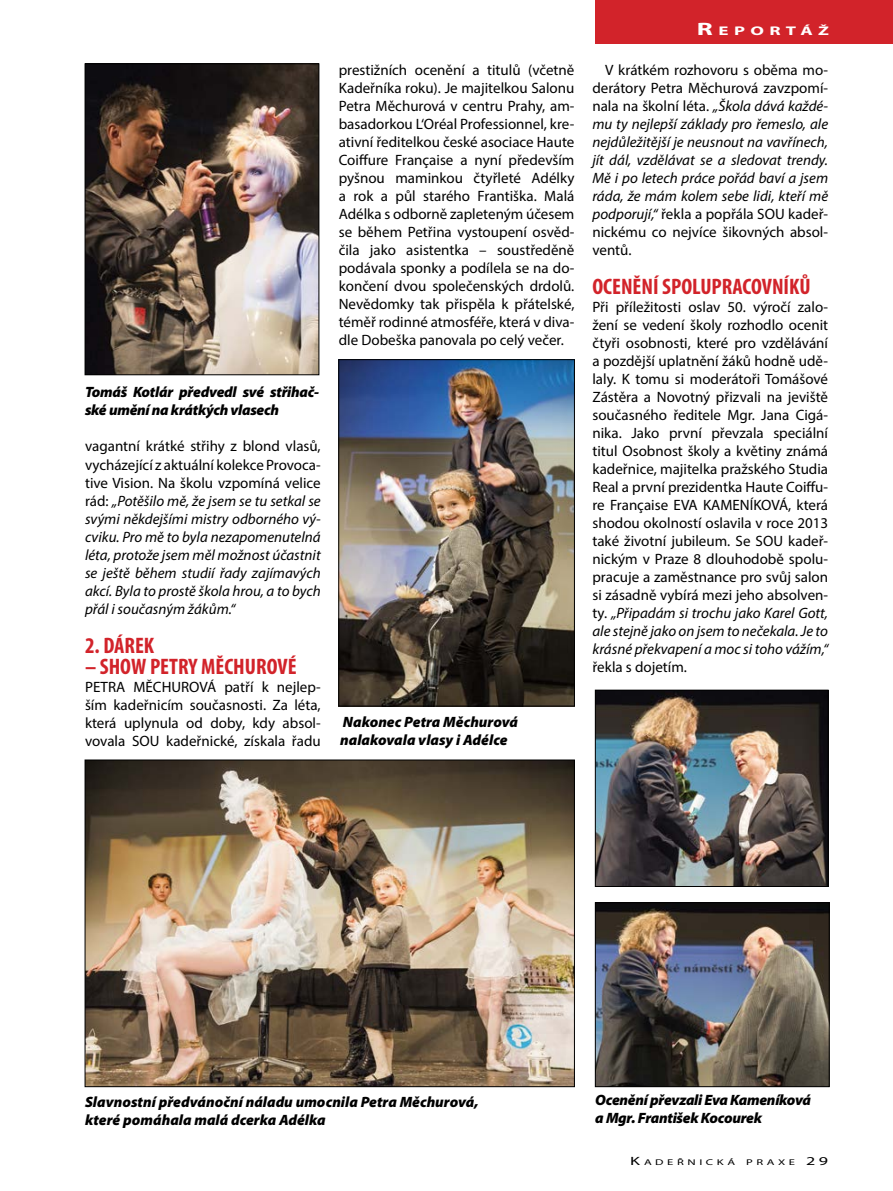
<style>
.page{position:relative;width:893px;height:1191px;background:#fff}
.page>*{position:absolute;margin:0;border:0;box-sizing:border-box;transform-origin:0 0}
.t1{font:700 condensed 22.5px "Myriad Pro";color:#d2232a}
.t2{font:15px/18px "Myriad Pro";color:#000;text-align:justify}
.t3{font:italic 15px/18px "Myriad Pro";color:#000;text-align:justify}
.t4{font:italic 900 15px/18px "Myriad Pro";letter-spacing:-.01em;color:#000}
.t5{font:700 12.6px "Myriad Pro";letter-spacing:.285em;color:#fff;scale:1.5 1}
.t6{font:8.4px "Myriad Pro";letter-spacing:.285em;color:#000;scale:1.5 1}
.s1{font-style:normal}
.s2{font-size:18px}
.s3{font-style:italic}
.s4{font-size:12px}
</style>
<div class="page">
<div style="left:595px;top:0;width:298px;height:44px;background:#d2232a"></div>
<img style="left:87px;top:65px;width:230px;height:308px">
<div style="left:85px;top:63px;width:234px;height:312px;border:1px solid #000"></div>
<img style="left:87px;top:761px;width:486px;height:324px">
<div style="left:85px;top:759px;width:490px;height:328px;border:1px solid #000"></div>
<img style="left:340px;top:361px;width:233px;height:343px">
<div style="left:338px;top:359px;width:237px;height:347px;border:1px solid #000"></div>
<img style="left:597px;top:692px;width:229px;height:193px">
<div style="left:595px;top:690px;width:233px;height:197px;border:1px solid #000"></div>
<img style="left:597px;top:904px;width:231px;height:181px">
<div style="left:595px;top:902px;width:235px;height:185px;border:1px solid #000"></div>
<p class="t4" style="left:85px;top:382px;width:235px">Tomáš Kotlár předvedl své střihač&shy;ské umění na krátkých vlasech</p>
<p class="t3" style="left:85px;top:437px;width:237px"><span class="s1">vagantní krátké střihy z blond vlasů, vycházející z aktuální kolekce Provoca&shy;tive Vision. Na školu vzpomíná velice rád:</span> „Potěšilo mě, že jsem se tu setkal se svými někdejšími mistry odborného vý&shy;cviku. Pro mě to byla nezapomenutelná léta, protože jsem měl možnost účastnit se ještě během studií řady zajímavých akcí. Byla to prostě škola hrou, a to bych přál i současným žákům.“</p>
<h1 class="t1" style="left:85px;top:631px;width:71px">2. DÁREK</h1>
<h1 class="t1" style="left:85px;top:652px;width:213px">– SHOW PETRY MĚCHUROVÉ</h1>
<p class="t2" style="left:85px;top:677px;width:237px">PETRA MĚCHUROVÁ patří k nejlep&shy;ším kadeřnicím současnosti. Za léta, která uplynula od doby, kdy absol&shy;vovala SOU kadeřnické, získala řadu</p>
<p class="t5" style="left:697px;top:22px;width:90px"><span class="s2">r</span>EPORTÁŽ</p>
<p class="t2" style="left:339px;top:61px;width:237px">prestižních ocenění a titulů (včetně Kadeřníka roku). Je majitelkou Salonu Petra Měchurová v centru Prahy, am&shy;basadorkou L‘Oréal Professionnel, kre&shy;ativní ředitelkou české asociace Haute Coiffure Française a nyní především pyšnou maminkou čtyřleté Adélky a rok a půl starého Františka. Malá Adélka s odborně zapleteným účesem se během Petřina vystoupení osvěd&shy;čila jako asistentka – soustředěně podávala sponky a podílela se na do&shy;končení dvou společenských drdolů.<br>Nevědomky tak přispěla k přátelské, téměř rodinné atmosféře, která v diva&shy;dle Dobeška panovala po celý večer.</p>
<p class="t3" style="left:592px;top:61px;width:237px;text-indent:13px"><span class="s1">V krátkém rozhovoru s oběma mo&shy;derátory Petra Měchurová zavzpomí&shy;nala na školní léta.</span> „Škola dává každé&shy;mu ty nejlepší základy pro řemeslo, ale nejdůležitější je neusnout na vavřínech, jít dál, vzdělávat se a sledovat trendy.<br>Mě i po letech práce pořád baví a jsem ráda, že mám kolem sebe lidi, kteří mě podporují,“ <span class="s1">řekla a popřála SOU kadeř&shy;nickému co nejvíce šikovných absol&shy;ventů.</span></p>
<h1 class="t1" style="left:592px;top:272px;width:220px">OCENĚNÍ SPOLUPRACOVNÍKŮ</h1>
<p class="t2" style="left:592px;top:298px;width:237px">Při příležitosti oslav 50. výročí zalo&shy;žení se vedení školy rozhodlo ocenit čtyři osobnosti, které pro vzdělávání a pozdější uplatnění žáků hodně udě&shy;laly. K tomu si moderátoři Tomášové Zástěra a Novotný přizvali na jeviště současného ředitele Mgr. Jana Cigá&shy;nika. Jako první převzala speciální titul Osobnost školy a květiny známá kadeřnice, majitelka pražského Studia Real a první prezidentka Haute Coiffu&shy;re Française EVA KAMENÍKOVÁ, která shodou okolností oslavila v roce 2013 také životní jubileum. Se SOU kadeř&shy;nickým v Praze 8 dlouhodobě spolu&shy;pracuje a zaměstnance pro svůj salon si zásadně vybírá mezi jeho absolven&shy;ty. <span class="s3">„Připadám si trochu jako Karel Gott, ale stejně jako on jsem to nečekala. Je to krásné překvapení a moc si toho vážím,“</span></p>
<p class="t2" style="left:592px;top:658px;width:96px">řekla s dojetím.</p>
<p class="t4" style="left:340px;top:712px;width:179px">Nakonec Petra Měchurová nalakovala vlasy i Adélce</p>
<p class="t4" style="left:85px;top:1091px;width:395px">Slavnostní předvánoční náladu umocnila Petra Měchurová, které pomáhala malá dcerka Adélka</p>
<p class="t4" style="left:595px;top:1090px;width:217px">Ocenění převzali Eva Kameníková a Mgr. František Kocourek</p>
<p class="t6" style="left:630px;top:1157px;width:71px"><span class="s4">K</span>ADEŘNICKÁ</p>
<p class="t6" style="left:746px;top:1157px;width:56px">PRAXE <span class="s4">29</span></p>
</div>
